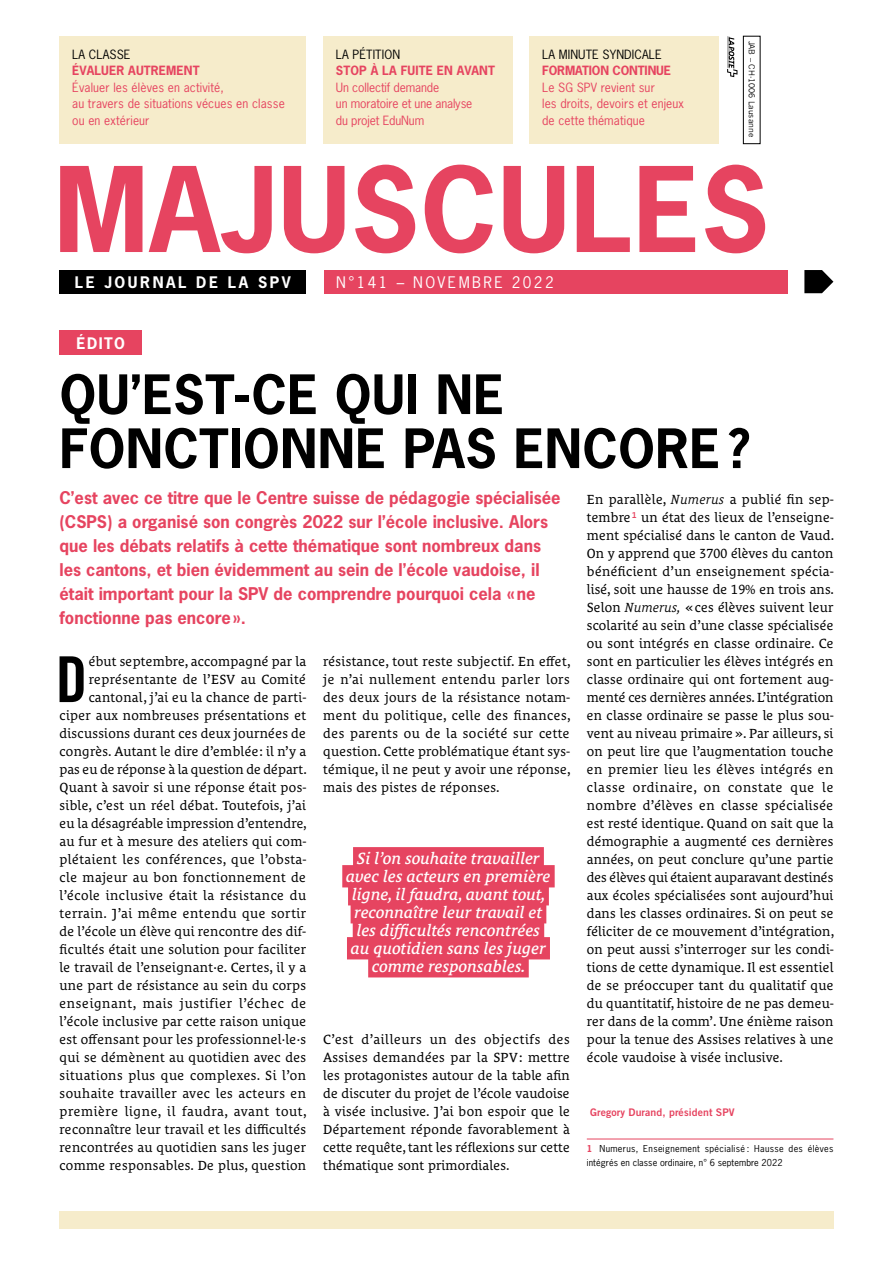
<style>
.page{position:relative;width:893px;height:1263px;background:#fff}
.page>*{position:absolute;margin:0;border:0;box-sizing:border-box;transform-origin:0 0}
.t1{font:700 110.7px "News Gothic";letter-spacing:.01em;color:#e64460}
.t2{font:63.3px "Trade Gothic Bold Cond Twenty";color:#000}
.t3{font:700 51px/54px "News Gothic";letter-spacing:.01em;color:#000}
.t4{font:700 16.5px/24px "News Gothic";color:#e64460}
.t5{font:italic 600 16.5px/18px "Le Monde Courrier";color:#fff;text-align:center}
.t6{font:700 15px "News Gothic";letter-spacing:.17em;color:#fff}
.t7{font:15px "News Gothic";letter-spacing:.16em;color:#fff}
.t8{font:13.5px/18px "Le Monde Courrier";letter-spacing:.02em;color:#000;text-align:justify}
.t9{font:12px/16.5px "News Gothic";letter-spacing:.01em;color:#e64460}
.t10{font:12px/16.5px "News Gothic";letter-spacing:-.01em;color:#e64460}
.t11{font:12px "News Gothic";letter-spacing:.01em;color:#000}
.t12{font:700 12px "News Gothic";letter-spacing:.01em;color:#e64460}
.t13{font:700 12px "News Gothic";letter-spacing:-.01em;color:#e64460}
.t14{font:10.5px "Trade Gothic Bold Two";letter-spacing:.01em;color:#e64460}
.t15{font:9px/13.5px "News Gothic";letter-spacing:.035em;color:#000}
.t16{font:7.95px "News Gothic";color:#000}
.s1{font-style:italic}
.s2{font-weight:700;color:#e64460}
</style>
<div class="page">
<div style="left:353px;top:847px;width:191px;height:22px;background:#e64460"></div>
<div style="left:342px;top:865px;width:213px;height:22px;background:#e64460"></div>
<div style="left:348px;top:883px;width:201px;height:22px;background:#e64460"></div>
<div style="left:351px;top:901px;width:195px;height:22px;background:#e64460"></div>
<div style="left:353px;top:919px;width:191px;height:22px;background:#e64460"></div>
<div style="left:347px;top:937px;width:203px;height:22px;background:#e64460"></div>
<div style="left:368px;top:955px;width:161px;height:22px;background:#e64460"></div>
<div style="left:60px;top:270px;width:246px;height:23px;background:#000"></div>
<div style="left:324px;top:270px;width:463px;height:23px;background:#e64460"></div>
<div style="left:529px;top:36px;width:190px;height:108px;background:#f6eccb"></div>
<div style="left:60px;top:36px;width:246px;height:108px;background:#f6eccb"></div>
<div style="left:323px;top:36px;width:189px;height:108px;background:#f6eccb"></div>
<div style="left:743px;top:36px;width:17px;height:108px;border:1px solid #000"></div>
<svg style="left:804px;top:270px;width:29px;height:23px"></svg>
<div style="left:60px;top:1211px;width:773px;height:18px;background:#f6eccb"></div>
<svg style="left:727px;top:36px;width:10px;height:41px"></svg>
<div style="left:60px;top:330px;width:82px;height:24px;background:#e64460"></div>
<hr style="left:587px;top:1138px;width:246px;height:1px;background:#e64460">
<p class="t11" style="left:72px;top:47px;width:60px">LA CLASSE</p>
<p class="t12" style="left:72px;top:63px;width:129px">ÉVALUER AUTREMENT</p>
<p class="t9" style="left:72px;top:79px;width:214px">Évaluer les élèves en activité,<br>au travers de situations vécues en classe ou en extérieur</p>
<p class="t11" style="left:336px;top:47px;width:66px">LA PÉTITION</p>
<p class="t12" style="left:336px;top:63px;width:161px">STOP À LA FUITE EN AVANT</p>
<p class="t10" style="left:336px;top:79px;width:138px">Un collectif demande<br>un moratoire et une analyse du projet EduNum</p>
<p class="t11" style="left:542px;top:47px;width:121px">LA MINUTE SYNDICALE</p>
<p class="t13" style="left:542px;top:63px;width:130px">FORMATION CONTINUE</p>
<p class="t9" style="left:542px;top:79px;width:143px">Le SG SPV revient sur<br>les droits, devoirs et enjeux de cette thématique</p>
<p class="t16" style="left:756px;top:41px;width:98px;rotate:90deg">JAB – CH-1006 Lausanne</p>
<h1 class="t1" style="left:54px;top:137px;width:716px">MAJUSCULES</h1>
<p class="t6" style="left:75px;top:272px;width:218px">LE JOURNAL DE LA SPV</p>
<p class="t7" style="left:336px;top:273px;width:219px">N°141 – NOVEMBRE 2022</p>
<p class="t6" style="left:77px;top:333px;width:50px">ÉDITO</p>
<h3 class="t3" style="left:60px;top:366px;width:692px">QU’EST-CE QUI NE<br>FONCTIONNE PAS ENCORE?</h3>
<p class="t8" style="left:587px;top:490px;width:249px">En parallèle, <span class="s1">Numerus</span> a publié fin sep&shy;tembre<sup>1</sup> un état des lieux de l’enseigne&shy;ment spécialisé dans le canton de Vaud.<br>On y apprend que 3700 élèves du canton bénéficient d’un enseignement spécia&shy;lisé, soit une hausse de 19% en trois ans.<br>Selon <span class="s1">Numerus,</span> « ces élèves suivent leur scolarité au sein d’une classe spécialisée ou sont intégrés en classe ordinaire. Ce sont en particulier les élèves intégrés en classe ordinaire qui ont fortement aug&shy;menté ces dernières années. L’intégration en classe ordinaire se passe le plus sou&shy;vent au niveau primaire ». Par ailleurs, si on peut lire que l’augmentation touche en premier lieu les élèves intégrés en classe ordinaire, on constate que le nombre d’élèves en classe spécialisée est resté identique. Quand on sait que la démographie a augmenté ces dernières années, on peut conclure qu’une partie des élèves qui étaient auparavant destinés aux écoles spécialisées sont aujourd’hui dans les classes ordinaires. Si on peut se féliciter de ce mouvement d’intégration, on peut aussi s’interroger sur les condi&shy;tions de cette dynamique. Il est essentiel de se préoccuper tant du qualitatif que du quantitatif, histoire de ne pas demeu&shy;rer dans de la comm’. Une énième raison pour la tenue des Assises relatives à une école vaudoise à visée inclusive.</p>
<p class="t4" style="left:60px;top:485px;width:503px">C’est avec ce titre que le Centre suisse de pédagogie spécialisée (CSPS) a organisé son congrès 2022 sur l’école inclusive. Alors que les débats relatifs à cette thématique sont nombreux dans les cantons, et bien évidemment au sein de l’école vaudoise, il était important pour la SPV de comprendre pourquoi cela «ne fonctionne pas encore».</p>
<p class="t8" style="left:60px;top:652px;width:249px;text-align:right">ébut septembre, accompagné par la représentante de l’ESV au Comité cantonal, j’ai eu la chance de parti&shy;ciper aux nombreuses présentations et discussions durant ces deux journées de congrès. Autant le dire d’emblée: il n’y a pas eu de réponse à la question de départ.<br>Quant à savoir si une réponse était pos&shy;sible, c’est un réel débat. Toutefois, j’ai eu la désagréable impression d’entendre, au fur et à mesure des ateliers qui com&shy;plétaient les conférences, que l’obsta&shy;cle majeur au bon fonctionnement de l’école inclusive était la résistance du terrain. J’ai même entendu que sortir de l’école un élève qui rencontre des dif&shy;ficultés était une solution pour faciliter le travail de l’enseignant·e. Certes, il y a une part de résistance au sein du corps enseignant, mais justifier l’échec de l’école inclusive par cette raison unique est offensant pour les professionnel·le·s qui se démènent au quotidien avec des situations plus que complexes. Si l’on souhaite travailler avec les acteurs en première ligne, il faudra, avant tout, reconnaître leur travail et les difficultés rencontrées au quotidien sans les juger comme responsables. De plus, question</p>
<p class="t8" style="left:323px;top:652px;width:249px">résistance, tout reste subjectif. En effet, je n’ai nullement entendu parler lors des deux jours de la résistance notam&shy;ment du politique, celle des finances, des parents ou de la société sur cette question. Cette problématique étant sys&shy;témique, il ne peut y avoir une réponse, mais des pistes de réponses.</p>
<h2 class="t2" style="left:56px;top:641px;width:33px">D</h2>
<p class="t5" style="left:346px;top:849px;width:206px">Si l’on souhaite travailler avec les acteurs en première ligne, il faudra, avant tout, reconnaître leur travail et les difficultés rencontrées au quotidien sans les juger comme responsables.</p>
<p class="t8" style="left:323px;top:1030px;width:248px">C’est d’ailleurs un des objectifs des Assises demandées par la SPV: mettre les protagonistes autour de la table afin de discuter du projet de l’école vaudoise à visée inclusive. J’ai bon espoir que le Département réponde favorablement à cette requête, tant les réflexions sur cette thématique sont primordiales.</p>
<p class="t14" style="left:590px;top:1106px;width:146px">Gregory Durand, président SPV</p>
<p class="t15" style="left:587px;top:1142px;width:248px"><span class="s2">1</span> Numerus, Enseignement spécialisé : Hausse des élèves intégrés en classe ordinaire, n° 6 septembre 2022</p>
</div>
